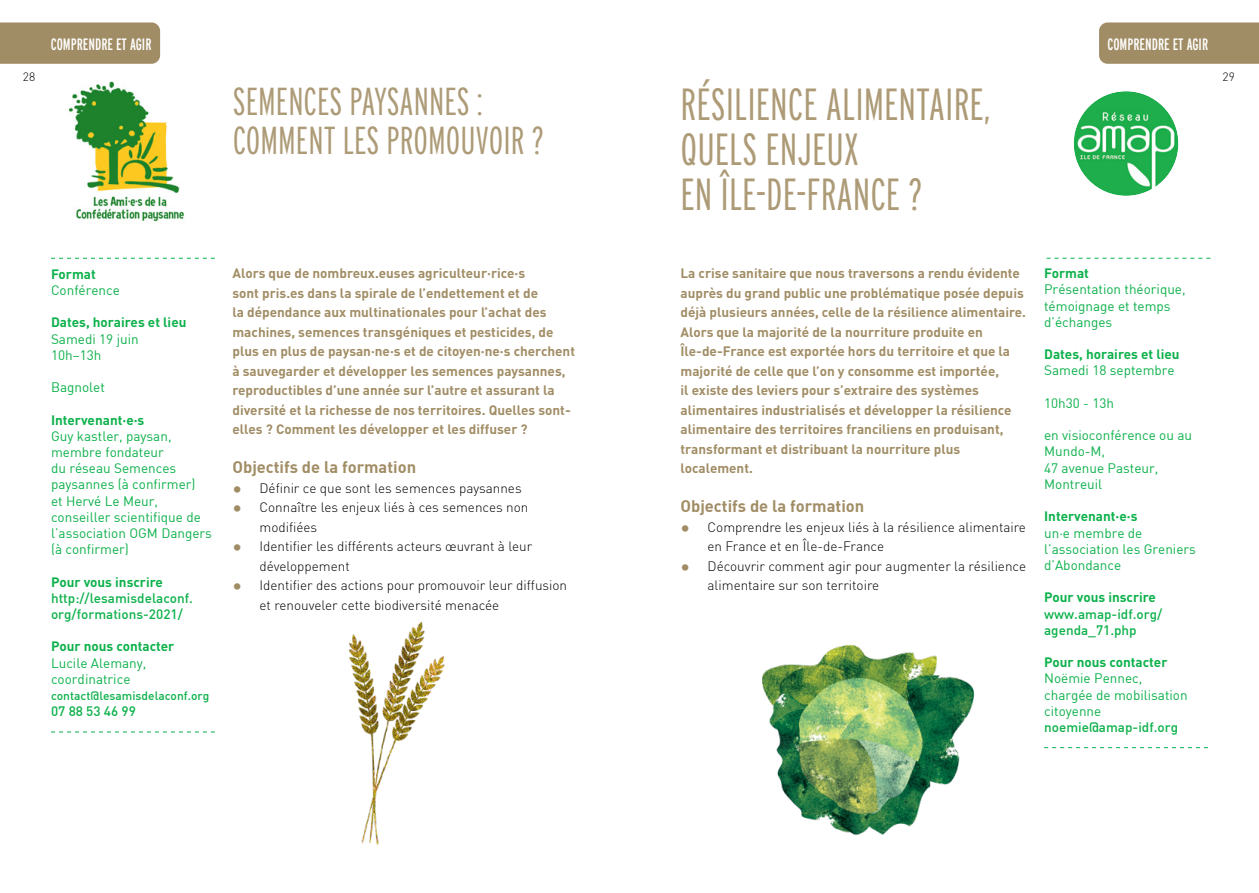
<style>
.page{position:relative;width:1259px;height:893px;background:#fff}
.page>*{position:absolute;margin:0;border:0;box-sizing:border-box;transform-origin:0 0}
.t1{font:300 extra-condensed 45px/45px "Interstate";color:#ad9b77}
.t2{font:300 extra-condensed 39px/39px "Interstate";color:#ad9b77}
.t3{font:16.5px "DIN Bold";color:#a18d65}
.t4{font:extra-condensed 16.5px "Interstate";color:#fff}
.t5{font:700 13.5px/19.5px "DINOT";color:#a18d65}
.t6{font:13.5px/16.2px "DIN";color:#0db14b}
.t7{font:300 13.5px/19.5px "DINOT";color:#000}
.t8{font:700 13.5px "DINOT";color:#0db14b}
.t9{font:500 13.5px/16.2px "DIN";color:#0db14b}
.t10{font:500 12px "DIN";color:#0db14b}
.t11{font:300 12px "DINOT";color:#000}
.s1{font-family:"DIN Bold";font-weight:400;font-size:19.5px;color:#a18d65}
</style>
<div class="page">
<div style="left:0;top:22px;width:160px;height:42px;background:#a18d65"></div>
<div style="left:1099px;top:22px;width:160px;height:42px;background:#a18d65"></div>
<svg style="left:51px;top:731px;width:164px;height:1px"></svg>
<svg style="left:51px;top:258px;width:164px;height:1px"></svg>
<img style="left:1073px;top:91px;width:105px;height:105px;border-radius:52px">
<div style="left:1069px;top:87px;width:114px;height:113px;border:5px solid #fff;border-radius:50%"></div>
<svg style="left:1046px;top:258px;width:164px;height:1px"></svg>
<svg style="left:1044px;top:747px;width:164px;height:1px"></svg>
<img style="left:349px;top:621px;width:96px;height:224px">
<img style="left:762px;top:644px;width:212px;height:192px">
<img style="left:68px;top:81px;width:116px;height:141px">
<p class="t4" style="left:51px;top:35px;width:102px">COMPRENDRE ET AGIR</p>
<p class="t4" style="left:1107px;top:35px;width:102px">COMPRENDRE ET AGIR</p>
<p class="t11" style="left:23px;top:69px;width:14px">28</p>
<p class="t11" style="left:1222px;top:69px;width:14px">29</p>
<h2 class="t2" style="left:233px;top:81px;width:312px">SEMENCES PAYSANNES :<br>COMMENT LES PROMOUVOIR ?</h2>
<h1 class="t1" style="left:680px;top:81px;width:311px">RÉSILIENCE ALIMENTAIRE,<br>QUELS ENJEUX<br>EN ÎLE-DE-FRANCE ?</h1>
<p class="t8" style="left:51px;top:265px;width:46px">Format</p>
<p class="t6" style="left:51px;top:282px;width:70px">Conférence</p>
<p class="t8" style="left:51px;top:314px;width:137px">Dates, horaires et lieu</p>
<p class="t6" style="left:51px;top:330px;width:89px">Samedi 19 juin<br>10h–13h</p>
<p class="t6" style="left:51px;top:379px;width:55px">Bagnolet</p>
<p class="t8" style="left:51px;top:411px;width:95px">Intervenant·e·s</p>
<p class="t6" style="left:51px;top:428px;width:162px">Guy kastler, paysan, membre fondateur<br>du réseau Semences paysannes (à confirmer)<br>et Hervé Le Meur, conseiller scientifique de l’association OGM Dangers (à confirmer)</p>
<p class="t8" style="left:51px;top:573px;width:113px">Pour vous inscrire</p>
<p class="t9" style="left:51px;top:589px;width:143px">http://lesamisdelaconf. org/formations-2021/</p>
<p class="t8" style="left:51px;top:638px;width:125px">Pour nous contacter</p>
<p class="t6" style="left:51px;top:654px;width:97px">Lucile Alemany, coordinatrice</p>
<p class="t10" style="left:51px;top:688px;width:160px">contact@lesamisdelaconf.org</p>
<p class="t9" style="left:51px;top:703px;width:86px">07 88 53 46 99</p>
<p class="t5" style="left:232px;top:263px;width:344px">Alors que de nombreux.euses agriculteur·rice·s<br>sont pris.es dans la spirale de l’endettement et de<br>la dépendance aux multinationales pour l’achat des machines, semences transgéniques et pesticides, de plus en plus de paysan·ne·s et de citoyen·ne·s cherchent à sauvegarder et développer les semences paysannes, reproductibles d’une année sur l’autre et assurant la diversité et la richesse de nos territoires. Quelles sont&shy;elles ? Comment les développer et les diffuser ?</p>
<p class="t3" style="left:232px;top:457px;width:185px">Objectifs de la formation</p>
<p class="t7" style="left:232px;top:478px;width:291px"><span class="s1">•</span> Définir ce que sont les semences paysannes</p>
<p class="t7" style="left:259px;top:498px;width:270px;text-indent:-27px"><span class="s1">•</span> Connaître les enjeux liés à ces semences non modifiées</p>
<p class="t7" style="left:259px;top:537px;width:274px;text-indent:-27px"><span class="s1">•</span> Identifier les différents acteurs œuvrant à leur développement</p>
<p class="t7" style="left:259px;top:576px;width:309px;text-indent:-27px"><span class="s1">•</span> Identifier des actions pour promouvoir leur diffusion et renouveler cette biodiversité menacée</p>
<p class="t5" style="left:680px;top:263px;width:347px">La crise sanitaire que nous traversons a rendu évidente auprès du grand public une problématique posée depuis déjà plusieurs années, celle de la résilience alimentaire.<br>Alors que la majorité de la nourriture produite en Île-de-France est exportée hors du territoire et que la majorité de celle que l’on y consomme est importée,<br>il existe des leviers pour s’extraire des systèmes alimentaires industrialisés et développer la résilience alimentaire des territoires franciliens en produisant, transformant et distribuant la nourriture plus localement.</p>
<p class="t3" style="left:680px;top:496px;width:185px">Objectifs de la formation</p>
<p class="t7" style="left:707px;top:517px;width:320px;text-indent:-27px"><span class="s1">•</span> Comprendre les enjeux liés à la résilience alimentaire en France et en Île-de-France</p>
<p class="t7" style="left:707px;top:556px;width:320px;text-indent:-27px"><span class="s1">•</span> Découvrir comment agir pour augmenter la résilience alimentaire sur son territoire</p>
<p class="t8" style="left:1044px;top:265px;width:46px">Format</p>
<p class="t6" style="left:1044px;top:281px;width:143px">Présentation théorique, témoignage et temps d’échanges</p>
<p class="t8" style="left:1044px;top:346px;width:137px">Dates, horaires et lieu</p>
<p class="t6" style="left:1044px;top:362px;width:132px">Samedi 18 septembre</p>
<p class="t6" style="left:1044px;top:395px;width:71px">10h30 - 13h</p>
<p class="t6" style="left:1044px;top:427px;width:149px">en visioconférence ou au<br>Mundo-M,<br>47 avenue Pasteur,<br>Montreuil</p>
<p class="t8" style="left:1044px;top:508px;width:95px">Intervenant·e·s</p>
<p class="t6" style="left:1044px;top:524px;width:153px">un·e membre de l’association les Greniers d’Abondance</p>
<p class="t8" style="left:1044px;top:589px;width:113px">Pour vous inscrire</p>
<p class="t9" style="left:1044px;top:605px;width:120px">www.amap-idf.org/ agenda_71.php</p>
<p class="t8" style="left:1044px;top:653px;width:125px">Pour nous contacter</p>
<p class="t6" style="left:1044px;top:670px;width:145px">Noëmie Pennec, chargée de mobilisation citoyenne</p>
<p class="t9" style="left:1044px;top:718px;width:135px">noemie@amap-idf.org</p>
</div>
